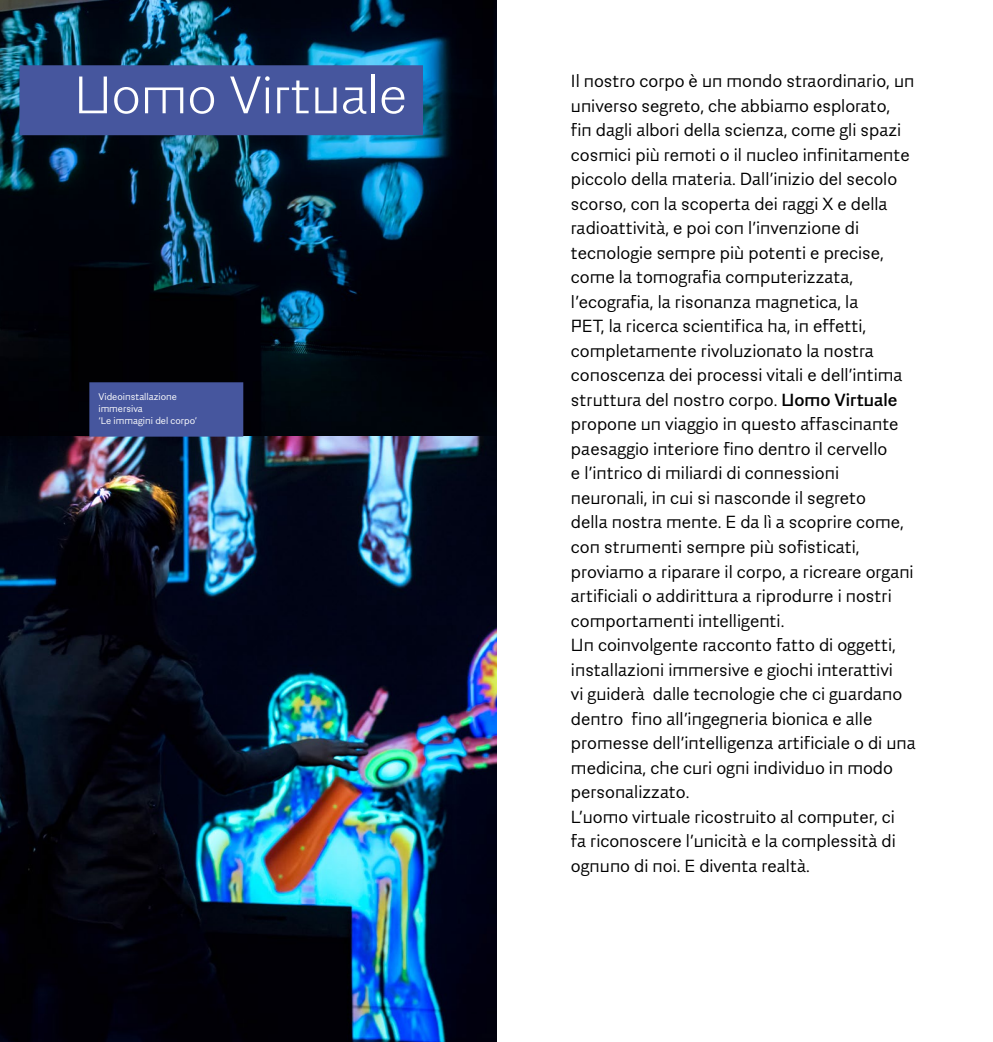
<style>
.page{position:relative;width:993px;height:1042px;background:#fff}
.page>*{position:absolute;margin:0;border:0;box-sizing:border-box;transform-origin:0 0}
.t1{font:200 52.5px "Alergiaremix";color:#fff}
.t2{font:300 17.5px/24.5px "Alergiaremix";color:#000}
.t3{font:300 9.62px/12.2px "Alergiaremix";color:#fff}
.s1{font-weight:500}
</style>
<div class="page">
<img style="left:0;top:0;width:496px;height:437px">
<img style="left:0;top:437px;width:496px;height:605px">
<div style="left:19px;top:65px;width:404px;height:70px;background:#46569e;border:2px solid #46569e"></div>
<div style="left:89px;top:382px;width:154px;height:55px;background:#46569e;border:2px solid #46569e"></div>
<h1 class="t1" style="left:74px;top:55px;width:334px">Uomo Virtuale</h1>
<p class="t3" style="left:98px;top:390px;width:100px">Videoinstallazione immersiva<br>‘Le immagini del corpo’</p>
<p class="t2" style="left:570px;top:68px;width:346px">Il nostro corpo è un mondo straordinario, un universo segreto, che abbiamo esplorato,<br>fin dagli albori della scienza, come gli spazi cosmici più remoti o il nucleo infinitamente piccolo della materia. Dall’inizio del secolo scorso, con la scoperta dei raggi X e della radioattività, e poi con l’invenzione di tecnologie sempre più potenti e precise, come la tomografia computerizzata, l’ecografia, la risonanza magnetica, la<br>PET, la ricerca scientifica ha, in effetti, completamente rivoluzionato la nostra conoscenza dei processi vitali e dell’intima struttura del nostro corpo. <span class="s1">Uomo Virtuale </span>propone un viaggio in questo affascinante paesaggio interiore fino dentro il cervello<br>e l’intrico di miliardi di connessioni neuronali, in cui si nasconde il segreto<br>della nostra mente. E da lì a scoprire come, con strumenti sempre più sofisticati, proviamo a riparare il corpo, a ricreare organi artificiali o addirittura a riprodurre i nostri comportamenti intelligenti.<br>Un coinvolgente racconto fatto di oggetti, installazioni immersive e giochi interattivi<br>vi guiderà dalle tecnologie che ci guardano dentro fino all’ingegneria bionica e alle promesse dell’intelligenza artificiale o di una medicina, che curi ogni individuo in modo personalizzato.<br>L’uomo virtuale ricostruito al computer, ci<br>fa riconoscere l’unicità e la complessità di ognuno di noi. E diventa realtà.</p>
</div>
